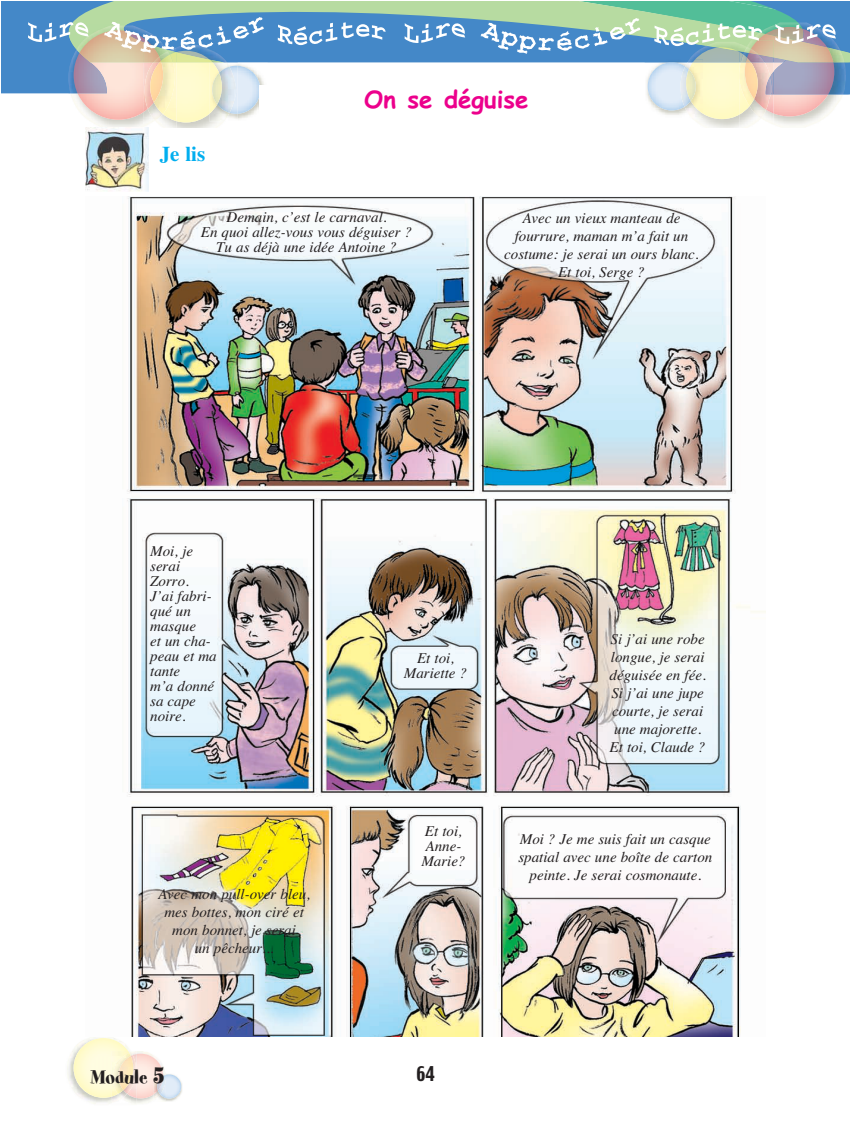
<style>
.page{position:relative;width:851px;height:1148px;background:#fff}
.page>*{position:absolute;margin:0;border:0;box-sizing:border-box;transform-origin:0 0}
.t1{font:700 24px "Comic Sans MS";color:#ec008c}
.t2{font:21px "Spumoni LP";color:#231f20}
.t3{font:700 21px "Times";color:#00aeef}
.t4{font:18px "Techno";color:#231f20}
.t5{font:italic 15px/15px "Times";color:#231f20;text-align:center}
.s1{font-size:30px}
</style>
<div class="page">
<img style="left:137px;top:1053px;width:26px;height:45px">
<img style="left:166px;top:1074px;width:15px;height:24px">
<img style="left:154px;top:1072px;width:12px;height:28px">
<img style="left:154px;top:1072px;width:9px;height:22px">
<img style="left:158px;top:1075px;width:8px;height:19px">
<img style="left:157px;top:1076px;width:6px;height:14px">
<img style="left:128px;top:1036px;width:9px;height:69px">
<img style="left:67px;top:1036px;width:63px;height:68px">
<img style="left:112px;top:1097px;width:19px;height:6px">
<img style="left:118px;top:1051px;width:15px;height:47px">
<img style="left:131px;top:1055px;width:5px;height:38px">
<img style="left:74px;top:1038px;width:54px;height:59px">
<img style="left:112px;top:1051px;width:17px;height:45px">
<img style="left:113px;top:1052px;width:18px;height:42px">
<img style="left:118px;top:1056px;width:15px;height:34px">
<svg style="left:264px;top:1px;width:216px;height:61px;background:#66a0bc"></svg>
<img style="left:238px;top:114px;width:15px;height:6px">
<img style="left:238px;top:93px;width:21px;height:21px">
<img style="left:78px;top:93px;width:65px;height:27px">
<img style="left:229px;top:93px;width:9px;height:26px">
<img style="left:143px;top:93px;width:5px;height:19px">
<img style="left:145px;top:93px;width:5px;height:16px">
<img style="left:176px;top:121px;width:47px;height:7px">
<img style="left:213px;top:113px;width:16px;height:8px">
<img style="left:219px;top:93px;width:17px;height:20px">
<img style="left:148px;top:102px;width:15px;height:19px">
<img style="left:176px;top:93px;width:37px;height:29px">
<img style="left:209px;top:93px;width:10px;height:21px">
<img style="left:212px;top:93px;width:10px;height:11px">
<img style="left:163px;top:93px;width:13px;height:28px">
<img style="left:150px;top:93px;width:13px;height:9px">
<img style="left:647px;top:94px;width:32px;height:16px">
<img style="left:773px;top:94px;width:70px;height:33px">
<img style="left:773px;top:94px;width:55px;height:22px">
<img style="left:679px;top:94px;width:5px;height:21px">
<img style="left:766px;top:94px;width:7px;height:19px">
<img style="left:684px;top:94px;width:55px;height:25px">
<img style="left:680px;top:94px;width:8px;height:13px">
<img style="left:749px;top:106px;width:17px;height:12px">
<img style="left:751px;top:94px;width:20px;height:16px">
<img style="left:688px;top:94px;width:15px;height:20px">
<img style="left:686px;top:94px;width:9px;height:7px">
<img style="left:739px;top:106px;width:10px;height:9px">
<img style="left:739px;top:94px;width:15px;height:12px">
<img style="left:744px;top:94px;width:13px;height:5px">
<svg style="left:278px;top:22px;width:107px;height:23px"></svg>
<svg style="left:2px;top:1px;width:262px;height:92px;background:#94b4c2"></svg>
<svg style="left:404px;top:23px;width:61px;height:20px"></svg>
<svg style="left:480px;top:1px;width:369px;height:93px"></svg>
<div style="left:259px;top:85px;width:374px;height:33px;background:#fff"></div>
<img style="left:85px;top:128px;width:64px;height:63px">
<img style="left:127px;top:197px;width:638px;height:839px">
<p class="t3" style="left:160px;top:146px;width:47px">Je lis</p>
<p class="t1" style="left:364px;top:89px;width:166px">On se déguise</p>
<p class="t5" style="left:201px;top:211px;width:213px">Demain, c’est le carnaval.<br>En quoi allez-vous vous déguiser ?<br>Tu as déjà une idée Antoine ?</p>
<p class="t5" style="left:504px;top:211px;width:196px;line-height:18px">Avec un vieux manteau de fourrure, maman m’a fait un costume: je serai un ours blanc.<br>Et toi, Serge ?</p>
<p class="t5" style="left:150px;top:545px;width:68px;text-align:left">Moi, je serai<br>Zorro.<br>J’ai fabri&shy;qué un masque<br>et un cha&shy;peau et ma tante<br>m’a donné sa cape noire.</p>
<p class="t5" style="left:158px;top:886px;width:153px;line-height:18px">Avec mon pull-over bleu, mes bottes, mon ciré et mon bonnet, je serai<br>un pêcheur...</p>
<p class="t5" style="left:404px;top:652px;width:65px">Et toi,<br>Mariette ?</p>
<p class="t5" style="left:609px;top:631px;width:98px;line-height:18px">Si j’ai une robe longue, je serai déguisée en fée.<br>Si j’ai une jupe courte, je serai une majorette.<br>Et toi, Claude ?</p>
<p class="t5" style="left:421px;top:824px;width:46px;text-align:left">Et toi,<br>Anne-<br>Marie?</p>
<p class="t5" style="left:518px;top:830px;width:195px;line-height:18px">Moi ? Je me suis fait un casque spatial avec une boîte de carton peinte. Je serai cosmonaute.</p>
<p class="t2" style="left:91px;top:1063px;width:75px">Module <span class="s1">5</span></p>
<p class="t4" style="left:416px;top:1063px;width:19px">64</p>
</div>
